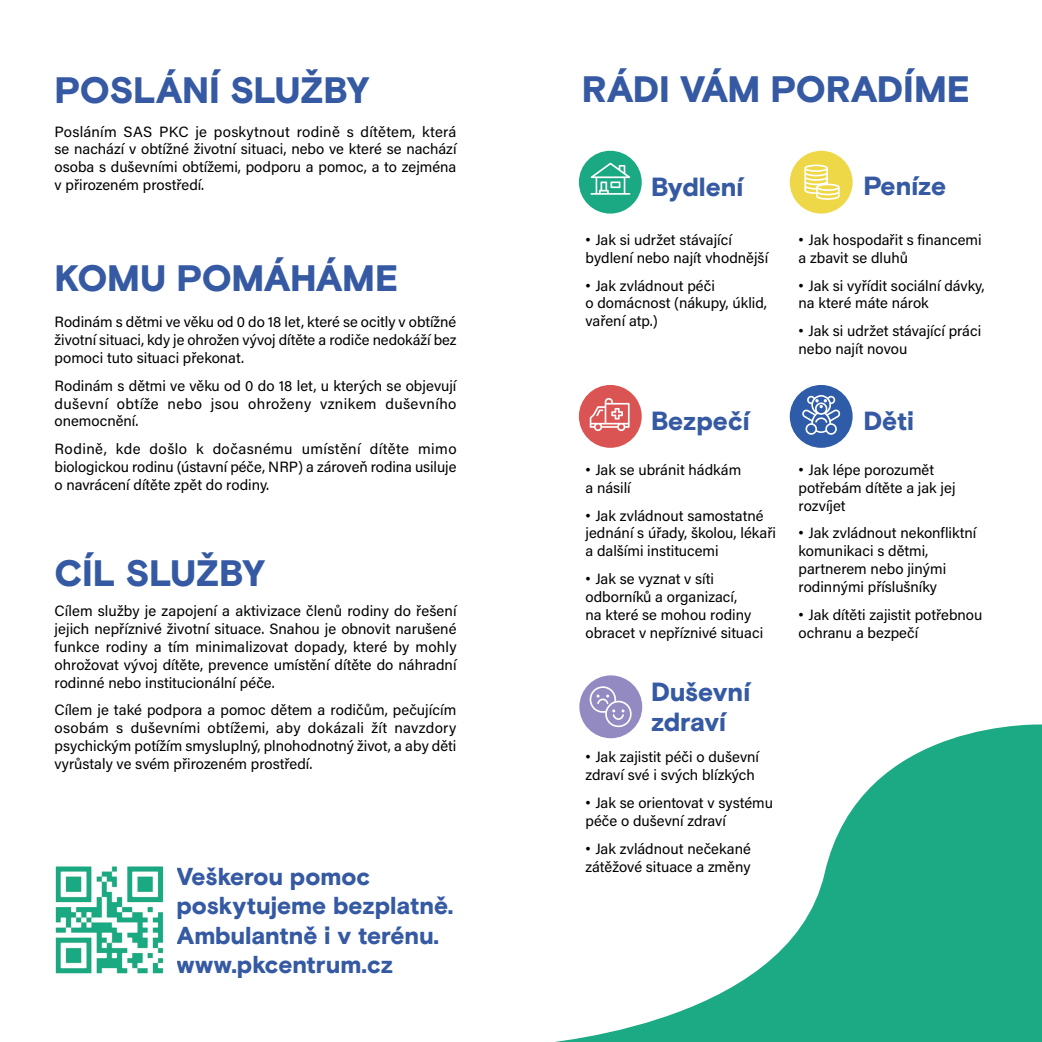
<style>
.page{position:relative;width:1042px;height:1042px;background:#fff}
.page>*{position:absolute;margin:0;border:0;box-sizing:border-box;transform-origin:0 0}
.t1{font:900 36.75px "Basis Grotesque Arabic Pro";letter-spacing:-.015em;color:#355aa3}
.t2{font:900 26.25px/29.8px "Basis Grotesque Arabic Pro";color:#355aa3}
.t3{font:900 24.5px/29.4px "Basis Grotesque Arabic Pro";letter-spacing:-.005em;color:#355aa3}
.t4{font:14.88px/17.8px "Acumin Pro";color:#000}
.s1{font-family:"Arial"}
</style>
<div class="page">
<div style="left:579px;top:151px;width:63px;height:63px;background:#1aa982;border-radius:50%"></div>
<svg style="left:590px;top:163px;width:40px;height:32px"></svg>
<div style="left:790px;top:385px;width:62px;height:63px;background:#2e5ca9;border-radius:50%"></div>
<svg style="left:802px;top:395px;width:39px;height:40px"></svg>
<div style="left:790px;top:151px;width:62px;height:63px;background:#eed847;border-radius:50%"></div>
<svg style="left:804px;top:165px;width:36px;height:35px"></svg>
<div style="left:579px;top:385px;width:63px;height:63px;background:#d95453;border-radius:50%"></div>
<svg style="left:590px;top:398px;width:39px;height:33px"></svg>
<svg style="left:555px;top:716px;width:487px;height:326px"></svg>
<img style="left:55px;top:866px;width:109px;height:108px">
<div style="left:579px;top:675px;width:63px;height:63px;background:#938ac2;border-radius:50%"></div>
<svg style="left:589px;top:686px;width:42px;height:41px"></svg>
<h1 class="t1" style="left:55px;top:74px;width:317px">POSLÁNÍ SLUŽBY</h1>
<p class="t4" style="left:55px;top:122px;width:403px;text-align:justify">Posláním SAS PKC je poskytnout rodině s dítětem, která se nachází v obtížné životní situaci, nebo ve které se nachází osoba s duševními obtížemi, podporu a pomoc, a to zejména v přirozeném prostředí.</p>
<h1 class="t1" style="left:55px;top:262px;width:345px">KOMU POMÁHÁME</h1>
<p class="t4" style="left:55px;top:312px;width:403px;text-align:justify">Rodinám s dětmi ve věku od 0 do 18 let, které se ocitly v obtížné životní situaci, kdy je ohrožen vývoj dítěte a rodiče nedokáží bez pomoci tuto situaci překonat.</p>
<p class="t4" style="left:55px;top:376px;width:403px;text-align:justify">Rodinám s dětmi ve věku od 0 do 18 let, u kterých se objevují duševní obtíže nebo jsou ohroženy vznikem duševního onemocnění.</p>
<p class="t4" style="left:55px;top:439px;width:403px;text-align:justify">Rodině, kde došlo k dočasnému umístění dítěte mimo biologickou rodinu (ústavní péče, NRP) a zároveň rodina usiluje o navrácení dítěte zpět do rodiny.</p>
<h1 class="t1" style="left:55px;top:557px;width:212px">CÍL SLUŽBY</h1>
<p class="t4" style="left:55px;top:601px;width:403px;text-align:justify">Cílem služby je zapojení a aktivizace členů rodiny do řešení jejich nepříznivé životní situace. Snahou je obnovit narušené funkce rodiny a tím minimalizovat dopady, které by mohly ohrožovat vývoj dítěte, prevence umístění dítěte do náhradní rodinné nebo institucionální péče.</p>
<p class="t4" style="left:55px;top:701px;width:403px;text-align:justify">Cílem je také podpora a pomoc dětem a rodičům, pečujícím osobám s duševními obtížemi, aby dokázali žít navzdory psychickým potížím smysluplný, plnohodnotný život, a aby děti vyrůstaly ve svém přirozeném prostředí.</p>
<h3 class="t3" style="left:176px;top:863px;width:278px">Veškerou pomoc poskytujeme bezplatně.<br>Ambulantně i v terénu. www.pkcentrum.cz</h3>
<h1 class="t1" style="left:582px;top:73px;width:390px">RÁDI VÁM PORADÍME</h1>
<h2 class="t2" style="left:651px;top:174px;width:94px">Bydlení</h2>
<p class="t4" style="left:585px;top:230px;width:184px"><span class="s1">•</span> Jak si udržet stávající bydlení nebo najít vhodnější</p>
<p class="t4" style="left:585px;top:276px;width:183px"><span class="s1">•</span> Jak zvládnout péči<br>o domácnost (nákupy, úklid, vaření atp.)</p>
<h2 class="t2" style="left:863px;top:173px;width:84px">Peníze</h2>
<p class="t4" style="left:798px;top:230px;width:185px"><span class="s1">•</span> Jak hospodařit s financemi a zbavit se dluhů</p>
<p class="t4" style="left:798px;top:276px;width:188px"><span class="s1">•</span> Jak si vyřídit sociální dávky, na které máte nárok</p>
<p class="t4" style="left:798px;top:321px;width:184px"><span class="s1">•</span> Jak si udržet stávající práci nebo najít novou</p>
<h2 class="t2" style="left:651px;top:407px;width:100px">Bezpečí</h2>
<h2 class="t2" style="left:863px;top:407px;width:52px">Děti</h2>
<p class="t4" style="left:585px;top:460px;width:157px"><span class="s1">•</span> Jak se ubránit hádkám a násilí</p>
<p class="t4" style="left:585px;top:506px;width:192px"><span class="s1">•</span> Jak zvládnout samostatné jednání s úřady, školou, lékaři a dalšími institucemi</p>
<p class="t4" style="left:585px;top:569px;width:179px"><span class="s1">•</span> Jak se vyznat v síti odborníků a organizací,<br>na které se mohou rodiny obracet v nepříznivé situaci</p>
<h2 class="t2" style="left:651px;top:678px;width:101px">Duševní zdraví</h2>
<p class="t4" style="left:585px;top:748px;width:175px"><span class="s1">•</span> Jak zajistit péči o duševní zdraví své i svých blízkých</p>
<p class="t4" style="left:585px;top:793px;width:189px"><span class="s1">•</span> Jak se orientovat v systému péče o duševní zdraví</p>
<p class="t4" style="left:585px;top:839px;width:167px"><span class="s1">•</span> Jak zvládnout nečekané zátěžové situace a změny</p>
<p class="t4" style="left:798px;top:460px;width:159px"><span class="s1">•</span> Jak lépe porozumět potřebám dítěte a jak jej rozvíjet</p>
<p class="t4" style="left:798px;top:524px;width:179px"><span class="s1">•</span> Jak zvládnout nekonfliktní komunikaci s dětmi, partnerem nebo jinými rodinnými příslušníky</p>
<p class="t4" style="left:798px;top:605px;width:185px"><span class="s1">•</span> Jak dítěti zajistit potřebnou ochranu a bezpečí</p>
</div>
